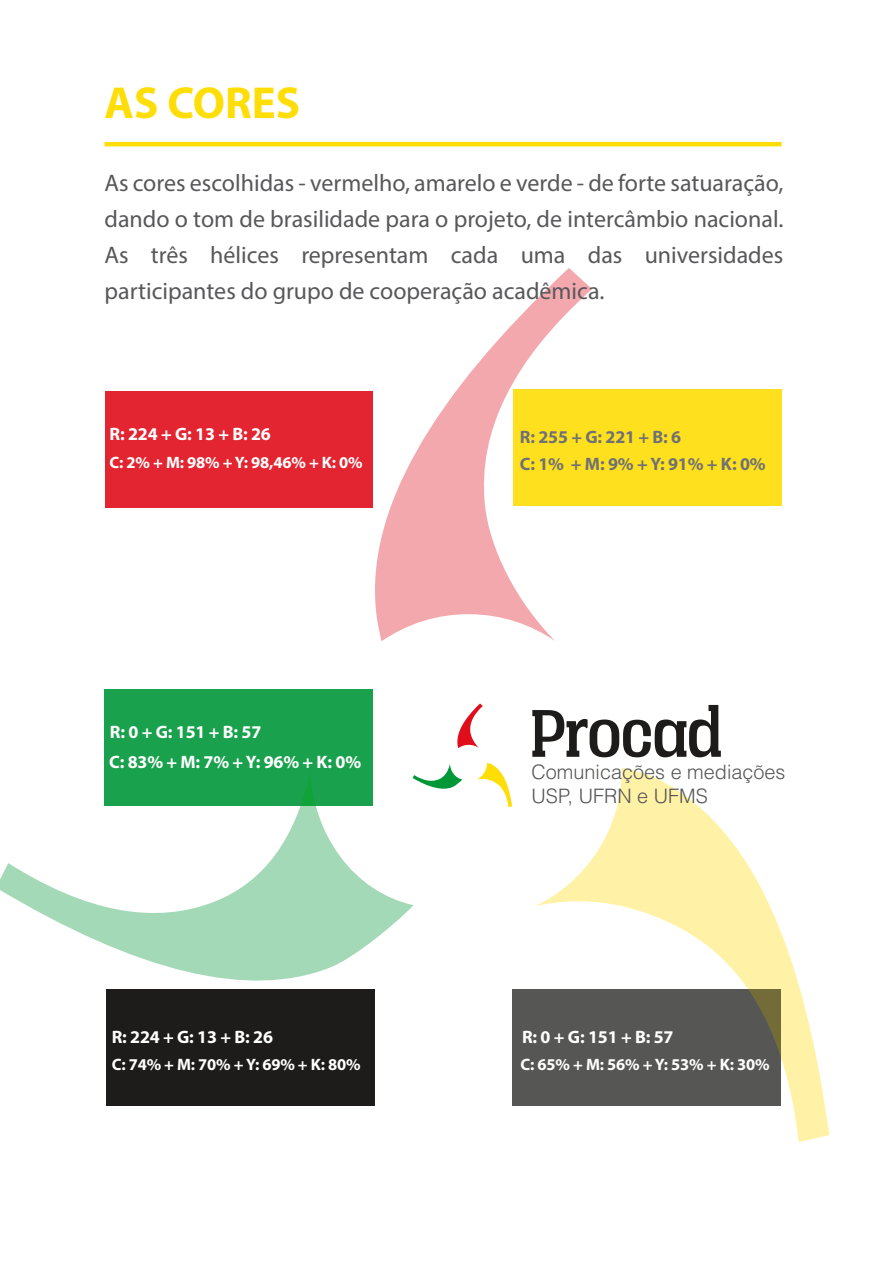
<style>
.page{position:relative;width:893px;height:1263px;background:#fff}
.page>*{position:absolute;margin:0;border:0;box-sizing:border-box;transform-origin:0 0}
.t1{font:77.7px "Vacer Serif Personal";color:#1d1c1a}
.t2{font:700 45px "Myriad Pro";color:#ffdd06}
.t3{font:24px/36px "Myriad Pro";color:#58585a;text-align:justify}
.t4{font:300 19.8px/23.9px "Helvetica";color:#565655}
.t5{font:700 18px "Myriad Pro";letter-spacing:-.01em;color:#fff}
.t6{font:700 18px "Myriad Pro";letter-spacing:-.01em;color:#707173}
.t7{font:700 16.5px "Myriad Pro";letter-spacing:-.01em;color:#fff}
</style>
<div class="page">
<div style="left:512px;top:989px;width:269px;height:116px;background:#565655"></div>
<div style="left:104px;top:689px;width:269px;height:117px;background:#1aa14d"></div>
<div style="left:513px;top:389px;width:269px;height:117px;background:#ffe01f"></div>
<div style="left:105px;top:391px;width:268px;height:117px;background:#e32531"></div>
<svg style="left:414px;top:764px;width:48px;height:25px"></svg>
<svg style="left:457px;top:703px;width:26px;height:45px"></svg>
<svg style="left:477px;top:763px;width:35px;height:44px"></svg>
<svg style="left:0;top:775px;width:414px;height:224px"></svg>
<svg style="left:375px;top:268px;width:217px;height:373px"></svg>
<svg style="left:534px;top:768px;width:295px;height:374px"></svg>
<hr style="left:104px;top:142px;width:678px;height:4px;background:#ffdd06">
<div style="left:107px;top:989px;width:268px;height:116px;background:#1d1c1a"></div>
<h2 class="t2" style="left:104px;top:73px;width:197px">AS CORES</h2>
<p class="t3" style="left:104px;top:165px;width:680px">As cores escolhidas - vermelho, amarelo e verde - de forte satuaração, dando o tom de brasilidade para o projeto, de intercâmbio nacional.<br>As três hélices representam cada uma das universidades participantes do grupo de cooperação acadêmica.</p>
<p class="t5" style="left:110px;top:422px;width:163px">R: 224 + G: 13 + B: 26</p>
<p class="t7" style="left:110px;top:452px;width:255px">C: 2% + M: 98% + Y: 98,46% + K: 0%</p>
<p class="t6" style="left:520px;top:452px;width:247px">C: 1% + M: 9% + Y: 91% + K: 0%</p>
<p class="t6" style="left:520px;top:425px;width:163px">R: 255 + G: 221 + B: 6</p>
<p class="t5" style="left:110px;top:720px;width:153px">R: 0 + G: 151 + B: 57</p>
<p class="t5" style="left:109px;top:750px;width:254px">C: 83% + M: 7% + Y: 96% + K: 0%</p>
<p class="t5" style="left:112px;top:1025px;width:163px">R: 224 + G: 13 + B: 26</p>
<h1 class="t1" style="left:532px;top:690px;width:192px">Procad</h1>
<p class="t4" style="left:532px;top:760px;width:255px">Comunicações e mediações<br>USP, UFRN e UFMS</p>
<p class="t5" style="left:522px;top:1025px;width:153px">R: 0 + G: 151 + B: 57</p>
<p class="t7" style="left:112px;top:1053px;width:251px">C: 74% + M: 70% + Y: 69% + K: 80%</p>
<p class="t7" style="left:521px;top:1053px;width:251px">C: 65% + M: 56% + Y: 53% + K: 30%</p>
</div>
